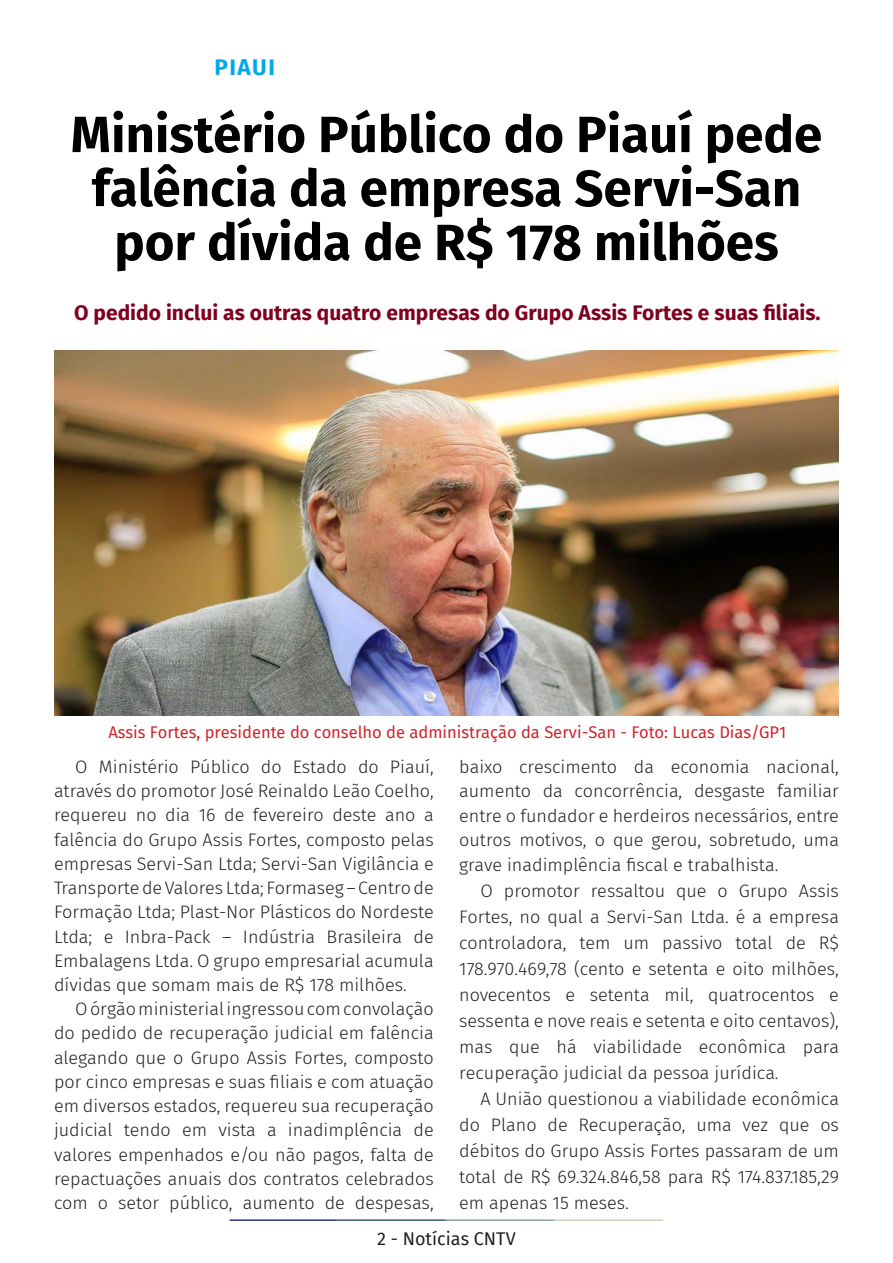
<style>
.page{position:relative;width:893px;height:1263px;background:#fff}
.page>*{position:absolute;margin:0;border:0;box-sizing:border-box;transform-origin:0 0}
.t1{font:700 51px/54px "Fira Sans";color:#000001;text-align:center}
.t2{font:700 22.5px "Fira Sans";letter-spacing:.07em;color:#00a9ea}
.t3{font:700 21px "Fira Sans";color:#7e0220}
.t4{font:300 18px/24.2px "Fira Sans";color:#231f20;text-align:justify}
.t5{font:18px "Fira Sans";color:#231f20}
.t6{font:16.5px "Fira Sans";color:#d1232a}
</style>
<div class="page">
<hr style="left:230px;top:1219px;width:107px;height:2px;background:#2f3088">
<hr style="left:337px;top:1219px;width:109px;height:2px;background:#3a5f6d">
<hr style="left:446px;top:1219px;width:109px;height:2px;background:#87a59a">
<hr style="left:555px;top:1219px;width:108px;height:2px;background:#c6d5b7">
<img style="left:54px;top:351px;width:785px;height:365px">
<p class="t2" style="left:214px;top:48px;width:62px">PIAUI</p>
<p class="t1" style="left:71px;top:104px;width:753px">Ministério Público do Piauí pede falência da empresa Servi-San por dívida de R$ 178 milhões</p>
<p class="t3" style="left:74px;top:295px;width:748px">O pedido inclui as outras quatro empresas do Grupo Assis Fortes e suas filiais.</p>
<p class="t6" style="left:108px;top:720px;width:679px">Assis Fortes, presidente do conselho de administração da Servi-San - Foto: Lucas Dias/GP1</p>
<p class="t4" style="left:54px;top:754px;width:381px;text-indent:21px">O Ministério Público do Estado do Piauí, através do promotor José Reinaldo Leão Coelho, requereu no dia 16 de fevereiro deste ano a falência do Grupo Assis Fortes, composto pelas empresas Servi-San Ltda; Servi-San Vigilância e Transporte de Valores Ltda; Formaseg – Centro de Formação Ltda; Plast-Nor Plásticos do Nordeste Ltda; e Inbra-Pack – Indústria Brasileira de Embalagens Ltda. O grupo empresarial acumula dívidas que somam mais de R$ 178 milhões.</p>
<p class="t4" style="left:54px;top:997px;width:381px;text-indent:21px">O órgão ministerial ingressou com convolação do pedido de recuperação judicial em falência alegando que o Grupo Assis Fortes, composto por cinco empresas e suas filiais e com atuação em diversos estados, requereu sua recuperação judicial tendo em vista a inadimplência de valores empenhados e/ou não pagos, falta de repactuações anuais dos contratos celebrados com o setor público, aumento de despesas,</p>
<p class="t4" style="left:459px;top:754px;width:381px">baixo crescimento da economia nacional, aumento da concorrência, desgaste familiar entre o fundador e herdeiros necessários, entre outros motivos, o que gerou, sobretudo, uma grave inadimplência fiscal e trabalhista.</p>
<p class="t4" style="left:459px;top:877px;width:381px;line-height:26px;text-indent:21px">O promotor ressaltou que o Grupo Assis Fortes, no qual a Servi-San Ltda. é a empresa controladora, tem um passivo total de R$ 178.970.469,78 (cento e setenta e oito milhões, novecentos e setenta mil, quatrocentos e sessenta e nove reais e setenta e oito centavos), mas que há viabilidade econômica para recuperação judicial da pessoa jurídica.</p>
<p class="t4" style="left:459px;top:1085px;width:381px;line-height:26px;text-indent:21px">A União questionou a viabilidade econômica do Plano de Recuperação, uma vez que os débitos do Grupo Assis Fortes passaram de um total de R$ 69.324.846,58 para R$ 174.837.185,29 em apenas 15 meses.</p>
<p class="t5" style="left:377px;top:1225px;width:140px">2 - Notícias CNTV</p>
</div>
